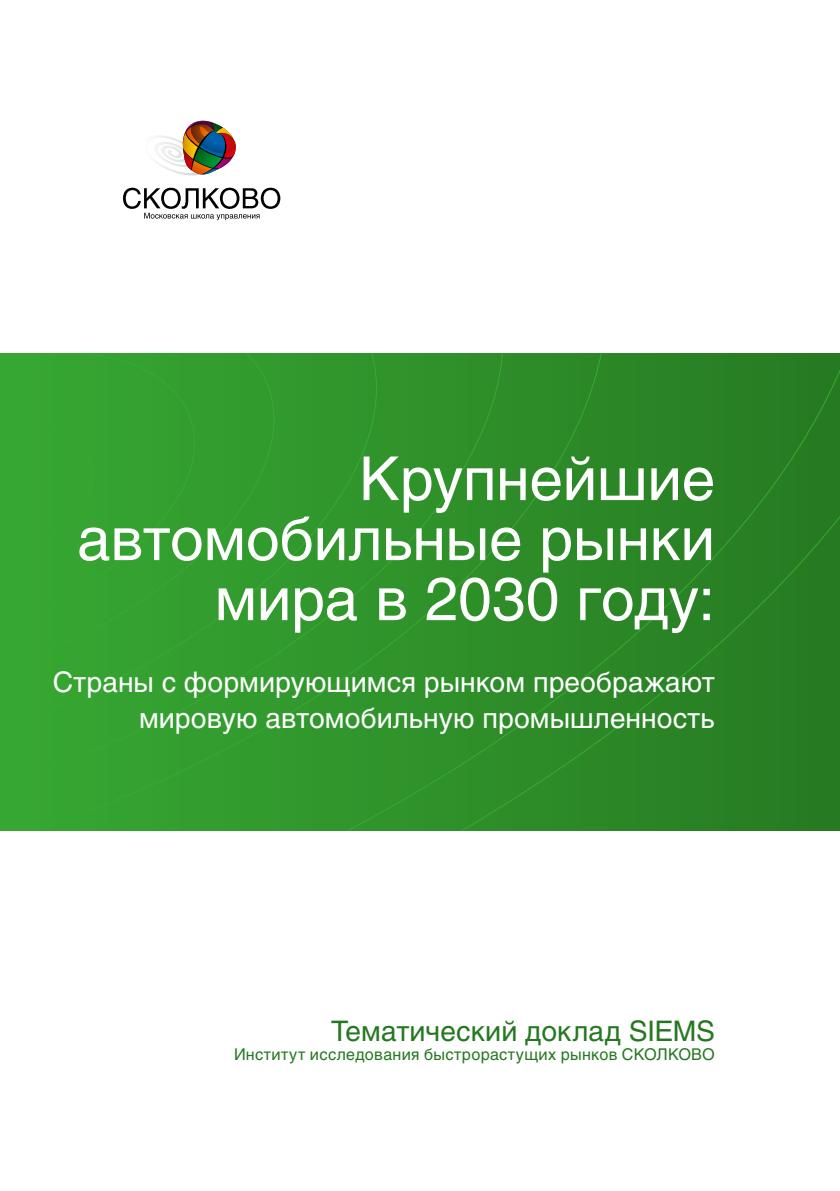
<style>
.page{position:relative;width:840px;height:1191px;background:#fff}
.page>*{position:absolute;margin:0;border:0;box-sizing:border-box;transform-origin:0 0}
.t1{font:60px/60px "Helios";color:#fff;text-align:right}
.t2{font:28px/36px "Helios";letter-spacing:.005em;color:#fff;text-align:right}
.t3{font:28px "Helios";letter-spacing:.005em;color:#257821}
.t4{font:16px "Helios";letter-spacing:.02em;color:#257821}
</style>
<div class="page">
<svg style="left:0;top:353px;width:839px;height:478px;background:#2e912a"></svg>
<svg style="left:123px;top:188px;width:157px;height:32px"></svg>
<svg style="left:156px;top:121px;width:80px;height:54px"></svg>
<h1 class="t1" style="left:77px;top:447px;width:639px">КРУПНЕЙШИЕ<br>АВТОМОБИЛЬНЫЕ РЫНКИ<br>МИРА В 2030 ГОДУ:</h1>
<p class="t2" style="left:53px;top:663px;width:663px">CТРАНЫ С ФОРМИРУЮЩИМСЯ РЫНКОМ ПРЕОБРАЖАЮТ<br>МИРОВУЮ АВТОМОБИЛЬНУЮ ПРОМЫШЛЕННОСТЬ</p>
<p class="t3" style="left:331px;top:1013px;width:385px">ТЕМАТИЧЕСКИЙ ДОКЛАД SIEMS</p>
<p class="t4" style="left:234px;top:1044px;width:482px">ИНСТИТУТ ИССЛЕДОВАНИЯ БЫСТРОРАСТУЩИХ РЫНКОВ СКОЛКОВО</p>
</div>
